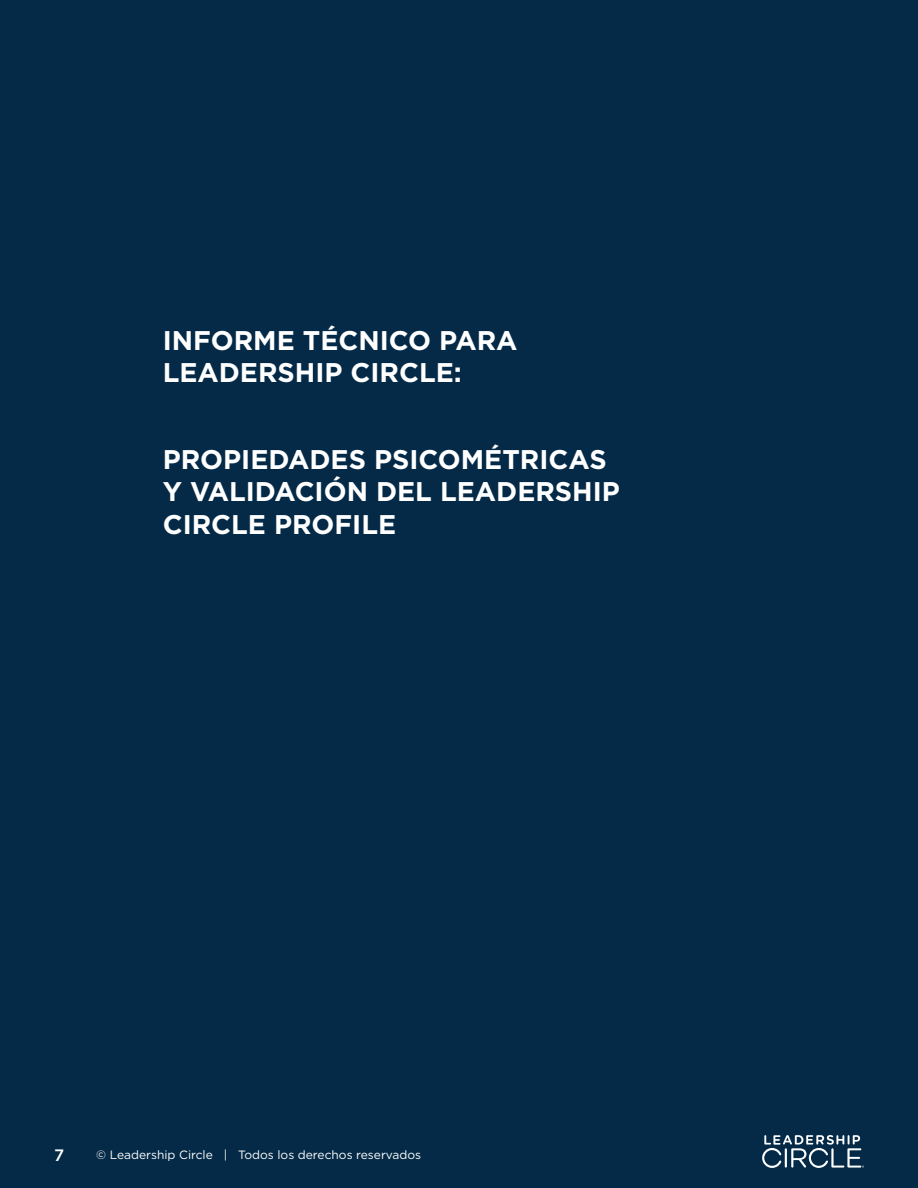
<style>
.page{position:relative;width:918px;height:1188px;background:#042a47}
.page>*{position:absolute;margin:0;border:0;box-sizing:border-box;transform-origin:0 0}
.Header_Style_1{font:700 27px/32.4px "Gotham";color:#fff}
.t1{font:500 16.5px "Gotham";color:#fff}
.t2{font:12px "Gotham";color:#fff}
</style>
<div class="page">
<svg style="left:762px;top:1135px;width:102px;height:33px"></svg>
<p class="Header_Style_1" style="left:163px;top:324px;width:356px">INFORME TÉCNICO PARA<br>LEADERSHIP CIRCLE:</p>
<p class="Header_Style_1" style="left:163px;top:443px;width:459px">PROPIEDADES PSICOMÉTRICAS<br>Y VALIDACIÓN DEL LEADERSHIP<br>CIRCLE PROFILE</p>
<p class="t1" style="left:54px;top:1144px;width:12px">7</p>
<p class="t2" style="left:96px;top:1147px;width:327px">© Leadership Circle | Todos los derechos reservados</p>
</div>
